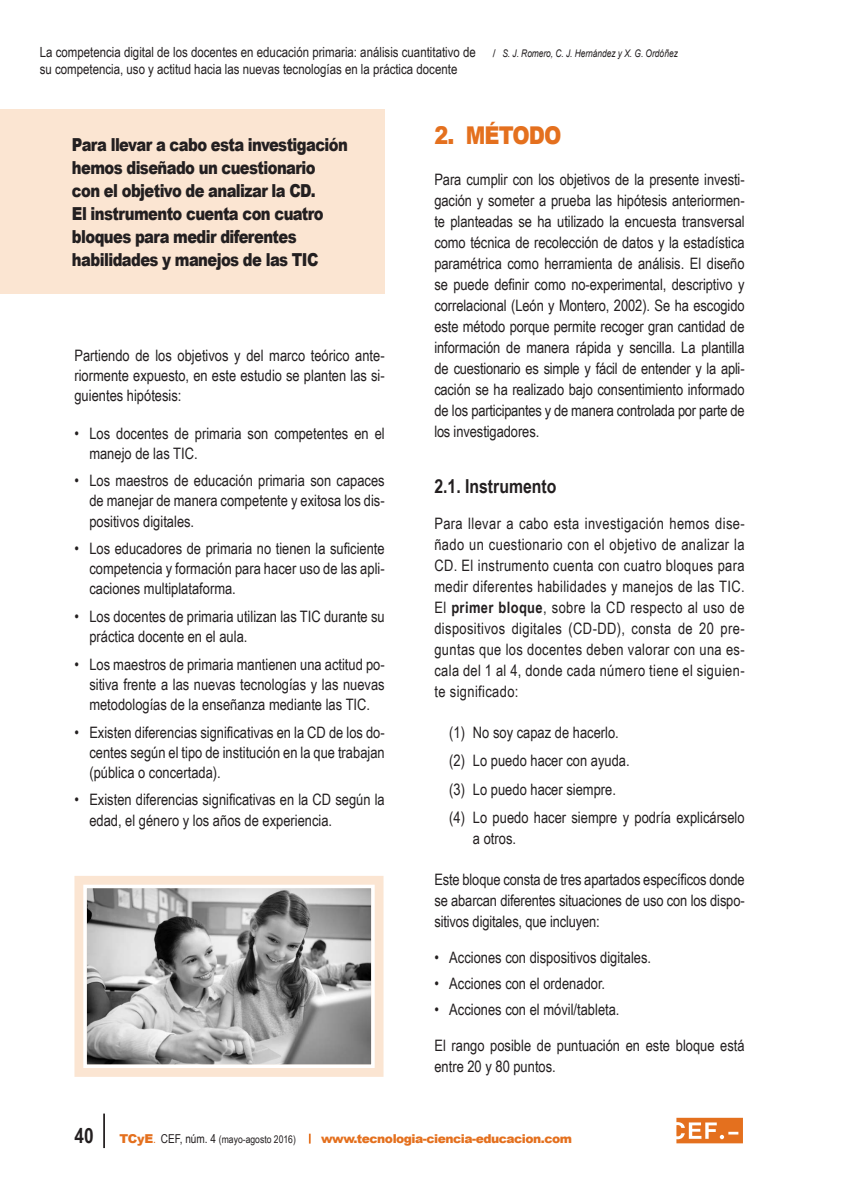
<style>
.page{position:relative;width:844px;height:1191px;background:#fff}
.page>*{position:absolute;margin:0;border:0;box-sizing:border-box;transform-origin:0 0}
._1__epigrafe{font:900 24.5px "Arial";letter-spacing:-.04em;color:#e4701e;scale:.85 1}
.epigrafe_1_1{font:700 19.25px "Arial Narrow";color:#231f20}
.t1{font:900 17.85px/23.1px "Arial";letter-spacing:-.04em;color:#231f20;scale:.82 1}
.texto_general{font:15.75px/21px "Arial Narrow";color:#231f20;text-align:justify}
.sangria__bolo{font:15.75px/20.1px "Arial Narrow";color:#231f20;text-align:justify}
.t2{font:14px/16.6px "Arial Narrow";color:#231f20}
.t3{font:900 12.25px "Arial";letter-spacing:-.04em;color:#e4701e}
.t4{font:10.5px "Arial Narrow";color:#231f20}
.s1{font-family:"Arial";font-size:10.5px}
.s2{font-family:"Arial";font-style:italic;font-size:10.5px}
.s3{font-weight:700}
.s4{font-weight:700;font-size:21px}
.s5{font-family:"Arial";font-weight:900;font-size:12.25px;color:#e4701e}
.s6{font-size:12.25px;color:#e4701e}
.s7{font-size:12.25px}
</style>
<div class="page">
<hr style="left:103px;top:1113px;width:2px;height:35px;background:#231f20">
<svg style="left:676px;top:1117px;width:66px;height:26px;background:#ea9051"></svg>
<img style="left:87px;top:889px;width:283px;height:174px">
<div style="left:74px;top:876px;width:309px;height:200px;border:12px solid #fbe5d2"></div>
<div style="left:83px;top:884px;width:291px;height:184px;border:3px solid #fff"></div>
<div style="left:0;top:109px;width:384px;height:185px;background:#fbe5d2"></div>
<p class="t2" style="left:40px;top:44px;width:639px">La competencia digital de los docentes en educación primaria: análisis cuantitativo de <span class="s1">/</span> <span class="s2">S. J. Romero, C. J. Hernández y X. G. Ordóñez </span>su competencia, uso y actitud hacia las nuevas tecnologías en la práctica docente</p>
<p class="t1" style="left:72px;top:133px;width:338px">Para llevar a cabo esta investigación hemos diseñado un cuestionario con el objetivo de analizar la CD.<br>El instrumento cuenta con cuatro bloques para medir diferentes habilidades y manejos de las TIC</p>
<p class="texto_general" style="left:74px;top:344px;width:312px;line-height:20.1px">Partiendo de los objetivos y del marco teórico ante&shy;riormente expuesto, en este estudio se planten las si&shy;guientes hipótesis:</p>
<p class="sangria__bolo" style="left:89px;top:422px;width:297px;text-indent:-15px">• Los docentes de primaria son competentes en el manejo de las TIC.</p>
<p class="sangria__bolo" style="left:89px;top:470px;width:297px;text-indent:-15px">• Los maestros de educación primaria son capaces de manejar de manera competente y exitosa los dis&shy;positivos digitales.</p>
<p class="sangria__bolo" style="left:89px;top:538px;width:297px;text-indent:-15px">• Los educadores de primaria no tienen la suficiente competencia y formación para hacer uso de las apli&shy;caciones multiplataforma.</p>
<p class="sangria__bolo" style="left:89px;top:606px;width:297px;text-indent:-15px">• Los docentes de primaria utilizan las TIC durante su práctica docente en el aula.</p>
<p class="sangria__bolo" style="left:89px;top:653px;width:297px;text-indent:-15px">• Los maestros de primaria mantienen una actitud po&shy;sitiva frente a las nuevas tecnologías y las nuevas metodologías de la enseñanza mediante las TIC.</p>
<p class="sangria__bolo" style="left:89px;top:721px;width:297px;text-indent:-15px">• Existen diferencias significativas en la CD de los do&shy;centes según el tipo de institución en la que trabajan (pública o concertada).</p>
<p class="sangria__bolo" style="left:89px;top:789px;width:297px;text-indent:-15px">• Existen diferencias significativas en la CD según la edad, el género y los años de experiencia.</p>
<p class="_1__epigrafe" style="left:434px;top:118px;width:151px">2. MÉTODO</p>
<p class="texto_general" style="left:434px;top:168px;width:312px">Para cumplir con los objetivos de la presente investi&shy;gación y someter a prueba las hipótesis anteriormen&shy;te planteadas se ha utilizado la encuesta transversal como técnica de recolección de datos y la estadística paramétrica como herramienta de análisis. El diseño se puede definir como no-experimental, descriptivo y correlacional (León y Montero, 2002). Se ha escogido este método porque permite recoger gran cantidad de información de manera rápida y sencilla. La plantilla de cuestionario es simple y fácil de entender y la apli&shy;cación se ha realizado bajo consentimiento informado de los participantes y de manera controlada por parte de los investigadores.</p>
<p class="epigrafe_1_1" style="left:434px;top:471px;width:123px">2.1. Instrumento</p>
<p class="texto_general" style="left:434px;top:512px;width:312px">Para llevar a cabo esta investigación hemos dise&shy;ñado un cuestionario con el objetivo de analizar la CD. El instrumento cuenta con cuatro bloques para medir diferentes habilidades y manejos de las TIC.<br>El <span class="s3">primer bloque</span>, sobre la CD respecto al uso de dispositivos digitales (CD-DD), consta de 20 pre&shy;guntas que los docentes deben valorar con una es&shy;cala del 1 al 4, donde cada número tiene el siguien&shy;te significado:</p>
<p class="texto_general" style="left:449px;top:721px;width:171px">(1) No soy capaz de hacerlo.</p>
<p class="texto_general" style="left:449px;top:749px;width:182px">(2) Lo puedo hacer con ayuda.</p>
<p class="texto_general" style="left:449px;top:778px;width:168px">(3) Lo puedo hacer siempre.</p>
<p class="texto_general" style="left:473px;top:806px;width:273px;text-indent:-24px">(4) Lo puedo hacer siempre y podría explicárselo a otros.</p>
<p class="texto_general" style="left:434px;top:868px;width:312px">Este bloque consta de tres apartados específicos donde se abarcan diferentes situaciones de uso con los dispo&shy;sitivos digitales, que incluyen:</p>
<p class="sangria__bolo" style="left:434px;top:946px;width:218px">• Acciones con dispositivos digitales.</p>
<p class="sangria__bolo" style="left:434px;top:972px;width:172px">• Acciones con el ordenador.</p>
<p class="sangria__bolo" style="left:434px;top:998px;width:187px">• Acciones con el móvil/tableta.</p>
<p class="texto_general" style="left:434px;top:1034px;width:312px">El rango posible de puntuación en este bloque está entre 20 y 80 puntos.</p>
<p class="t4" style="left:74px;top:1131px;width:223px"><span class="s4">40</span> <span class="s5">TCyE</span><span class="s6">.</span> <span class="s7">CEF, núm. 4</span> (mayo-agosto 2016)</p>
<p class="t3" style="left:321px;top:1129px;width:252px">www.tecnologia-ciencia-educacion.com</p>
</div>
